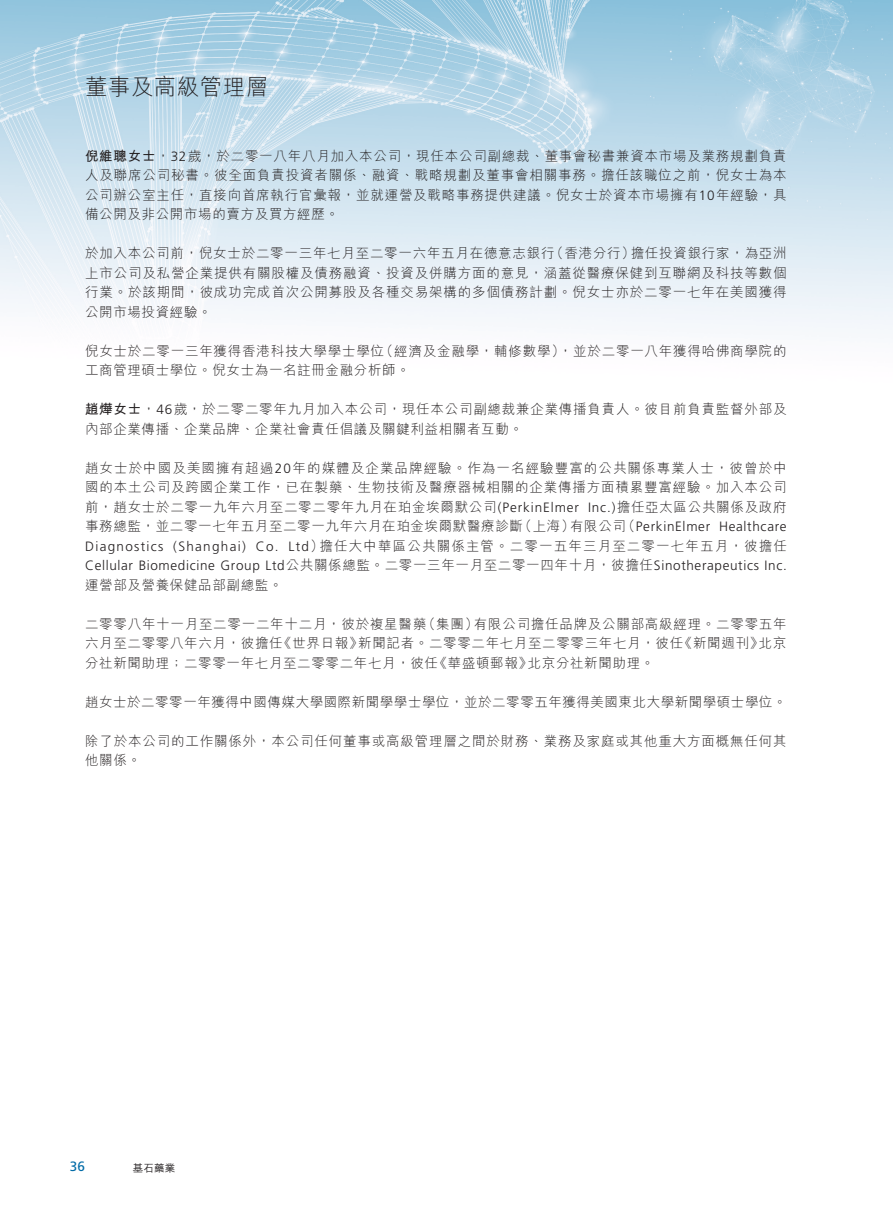
<style>
.page{position:relative;width:893px;height:1212px;background:#fff}
.page>*{position:absolute;margin:0;border:0;box-sizing:border-box;transform-origin:0 0}
.t1{font:300 22.5px "M Hei HK";letter-spacing:.02em;color:#231f20}
.t2{font:300 13.5px/19.5px "M Hei HK";letter-spacing:.055em;color:#231f20;text-align:justify}
.t3{font:300 13.5px "Frutiger LT Std";letter-spacing:.05em;color:#231f20}
.t4{font:13.5px "Frutiger LT Std";color:#006ba7}
.t5{font:500 10.5px "M Hei HK";color:#231f20}
.s1{font-weight:700}
.s2{font-family:"Frutiger LT Std"}
.s3{font-family:"M Hei HK"}
</style>
<div class="page">
<img style="left:0;top:0;width:893px;height:330px">
<h1 class="t1" style="left:85px;top:75px;width:185px">董事及高級管理層</h1>
<p class="t2" style="left:85px;top:146px;width:703px"><span class="s1">倪維聰女士</span>，<span class="s2">32</span>歲，於二零一八年八月加入本公司，現任本公司副總裁、董事會秘書兼資本市場及業務規劃負責人及聯席公司秘書。彼全面負責投資者關係、融資、戰略規劃及董事會相關事務。擔任該職位之前，倪女士為本公司辦公室主任，直接向首席執行官彙報，並就運營及戰略事務提供建議。倪女士於資本市場擁有<span class="s2">10</span>年經驗，具備公開及非公開市場的賣方及買方經歷。</p>
<p class="t2" style="left:85px;top:243px;width:703px">於加入本公司前，倪女士於二零一三年七月至二零一六年五月在德意志銀行（香港分行）擔任投資銀行家，為亞洲上市公司及私營企業提供有關股權及債務融資、投資及併購方面的意見，涵蓋從醫療保健到互聯網及科技等數個行業。於該期間，彼成功完成首次公開募股及各種交易架構的多個債務計劃。倪女士亦於二零一七年在美國獲得公開市場投資經驗。</p>
<p class="t2" style="left:85px;top:341px;width:703px">倪女士於二零一三年獲得香港科技大學學士學位（經濟及金融學，輔修數學），並於二零一八年獲得哈佛商學院的工商管理碩士學位。倪女士為一名註冊金融分析師。</p>
<p class="t2" style="left:85px;top:399px;width:703px"><span class="s1">趙燁女士</span>，<span class="s2">46</span>歲，於二零二零年九月加入本公司，現任本公司副總裁兼企業傳播負責人。彼目前負責監督外部及內部企業傳播、企業品牌、企業社會責任倡議及關鍵利益相關者互動。</p>
<p class="t2" style="left:85px;top:458px;width:703px">趙女士於中國及美國擁有超過<span class="s2">20</span>年的媒體及企業品牌經驗。作為一名經驗豐富的公共關係專業人士，彼曾於中國的本土公司及跨國企業工作，已在製藥、生物技術及醫療器械相關的企業傳播方面積累豐富經驗。加入本公司前，趙女士於二零一九年六月至二零二零年九月在珀金埃爾默公司<span class="s2">(PerkinElmer Inc.)</span>擔任亞太區公共關係及政府事務總監，並二零一七年五月至二零一九年六月在珀金埃爾默醫療診斷（上海）有限公司（<span class="s2">PerkinElmer Healthcare Diagnostics (Shanghai) Co. Ltd</span>）擔任大中華區公共關係主管。二零一五年三月至二零一七年五月，彼擔任</p>
<p class="t3" style="left:85px;top:558px;width:703px">Cellular Biomedicine Group Ltd<span class="s3">公共關係總監。二零一三年一月至二零一四年十月，彼擔任</span>Sinotherapeutics Inc.</p>
<p class="t2" style="left:85px;top:575px;width:199px">運營部及營養保健品部副總監。</p>
<p class="t2" style="left:85px;top:614px;width:703px">二零零八年十一月至二零一二年十二月，彼於複星醫藥（集團）有限公司擔任品牌及公關部高級經理。二零零五年六月至二零零八年六月，彼擔任《世界日報》新聞記者。二零零二年七月至二零零三年七月，彼任《新聞週刊》北京分社新聞助理；二零零一年七月至二零零二年七月，彼任《華盛頓郵報》北京分社新聞助理。</p>
<p class="t2" style="left:85px;top:692px;width:703px">趙女士於二零零一年獲得中國傳媒大學國際新聞學學士學位，並於二零零五年獲得美國東北大學新聞學碩士學位。</p>
<p class="t2" style="left:85px;top:731px;width:703px">除了於本公司的工作關係外，本公司任何董事或高級管理層之間於財務、業務及家庭或其他重大方面概無任何其他關係。</p>
<p class="t4" style="left:70px;top:1159px;width:17px">36</p>
<p class="t5" style="left:133px;top:1160px;width:44px">基石藥業</p>
</div>
